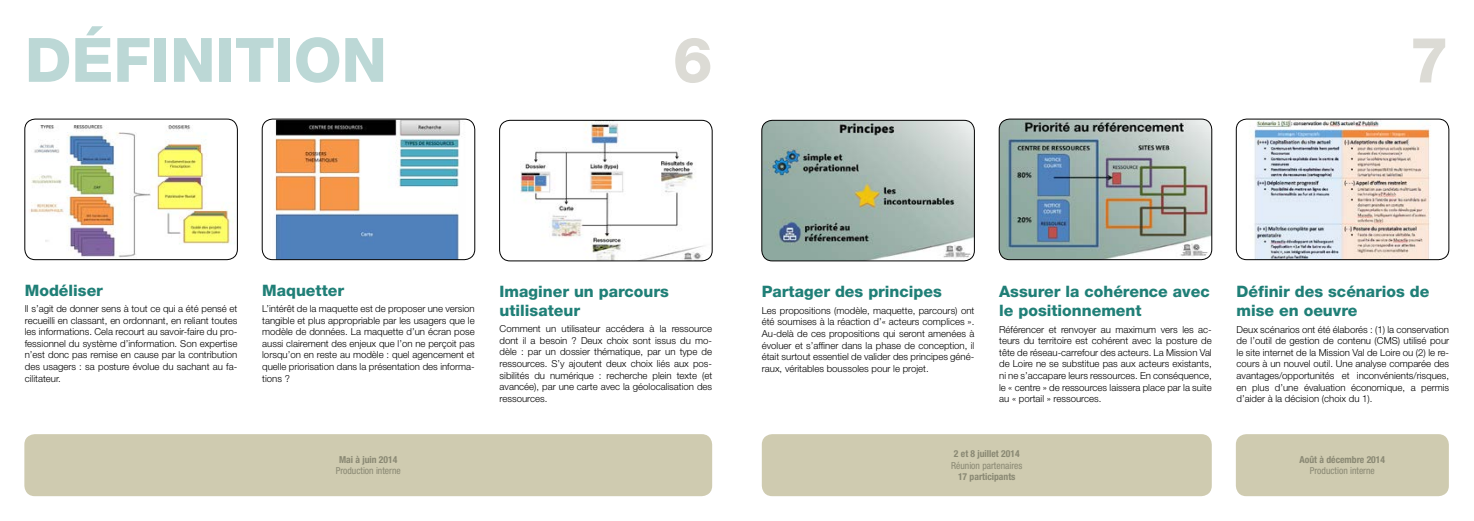
<style>
.page{position:relative;width:1474px;height:521px;background:#fff}
.page>*{position:absolute;margin:0;border:0;box-sizing:border-box;transform-origin:0 0}
.t1{font:800 63px "Helvetica Neue LT Std";color:#dcdbd5}
.t2{font:800 61.25px "Helvetica Neue LT Std";color:#bcd8d6}
.t3{font:800 15.75px/18.9px "Helvetica Neue LT Std";color:#207f77}
.t4{font:300 9.62px/11.5px "Helvetica Neue LT Std";color:#000;text-align:justify}
.t5{font:700 condensed 9.62px "Helvetica Neue LT Std";color:#898873}
.t6{font:condensed 9.62px "Helvetica Neue LT Std";color:#898873}
</style>
<div class="page">
<div style="left:761px;top:434px;width:450px;height:62px;background:#cfcbb0;border-radius:10px"></div>
<img style="left:1000px;top:119px;width:211px;height:141px">
<div style="left:998px;top:119px;width:214px;height:141px;border:1px solid #000;border-radius:10px"></div>
<img style="left:763px;top:120px;width:211px;height:141px">
<div style="left:761px;top:120px;width:213px;height:141px;border:1px solid #000;border-radius:10px"></div>
<img style="left:1237px;top:119px;width:211px;height:141px">
<div style="left:1235px;top:119px;width:214px;height:141px;border:1px solid #000;border-radius:10px"></div>
<img style="left:262px;top:119px;width:213px;height:141px">
<div style="left:262px;top:119px;width:213px;height:141px;border:1px solid #000;border-radius:10px"></div>
<img style="left:25px;top:119px;width:212px;height:141px">
<div style="left:24px;top:119px;width:214px;height:141px;border:1px solid #000;border-radius:10px"></div>
<img style="left:499px;top:120px;width:213px;height:141px">
<div style="left:499px;top:120px;width:213px;height:141px;border:1px solid #000;border-radius:10px"></div>
<div style="left:1235px;top:434px;width:213px;height:62px;background:#cfcbb0;border-radius:10px"></div>
<div style="left:24px;top:434px;width:688px;height:62px;background:#cfcbb0;border-radius:10px"></div>
<h2 class="t2" style="left:25px;top:24px;width:363px">DÉFINITION</h2>
<h1 class="t1" style="left:673px;top:23px;width:41px">6</h1>
<h1 class="t1" style="left:1409px;top:23px;width:41px">7</h1>
<h3 class="t3" style="left:25px;top:281px;width:80px">Modéliser</h3>
<p class="t4" style="left:25px;top:303px;width:214px">Il s’agit de donner sens à tout ce qui a été pensé et recueilli en classant, en ordonnant, en reliant toutes les informations. Cela recourt au savoir-faire du pro&shy;fessionnel du système d’information. Son expertise n’est donc pas remise en cause par la contribution des usagers : sa posture évolue du sachant au fa&shy;cilitateur.</p>
<h3 class="t3" style="left:262px;top:281px;width:83px">Maquetter</h3>
<p class="t4" style="left:262px;top:303px;width:214px">L’intérêt de la maquette est de proposer une version tangible et plus appropriable par les usagers que le modèle de données. La maquette d’un écran pose aussi clairement des enjeux que l’on ne perçoit pas lorsqu’on en reste au modèle : quel agencement et quelle priorisation dans la présentation des informa&shy;tions ?</p>
<p class="t5" style="left:339px;top:453px;width:60px">Mai à juin 2014</p>
<p class="t6" style="left:336px;top:465px;width:67px">Production interne</p>
<h3 class="t3" style="left:499px;top:282px;width:171px">Imaginer un parcours utilisateur</h3>
<p class="t4" style="left:499px;top:323px;width:214px">Comment un utilisateur accédera à la ressource dont il a besoin ? Deux choix sont issus du mo&shy;dèle : par un dossier thématique, par un type de ressources. S’y ajoutent deux choix liés aux pos&shy;sibilités du numérique : recherche plein texte (et avancée), par une carte avec la géolocalisation des ressources.</p>
<h3 class="t3" style="left:761px;top:282px;width:182px">Partager des principes</h3>
<p class="t4" style="left:761px;top:304px;width:214px">Les propositions (modèle, maquette, parcours) ont été soumises à la réaction d’« acteurs complices ».<br>Au-delà de ces propositions qui seront amenées à évoluer et s’affiner dans la phase de conception, il était surtout essentiel de valider des principes géné&shy;raux, véritables boussoles pour le projet.</p>
<h3 class="t3" style="left:999px;top:282px;width:212px">Assurer la cohérence avec le positionnement</h3>
<p class="t4" style="left:999px;top:323px;width:214px">Référencer et renvoyer au maximum vers les ac&shy;teurs du territoire est cohérent avec la posture de tête de réseau-carrefour des acteurs. La Mission Val de Loire ne se substitue pas aux acteurs existants, ni ne s’accapare leurs ressources. En conséquence, le « centre » de ressources laissera place par la suite au « portail » ressources.</p>
<p class="t5" style="left:954px;top:448px;width:67px">2 et 8 juillet 2014</p>
<p class="t6" style="left:951px;top:460px;width:73px">Réunion partenaires</p>
<p class="t5" style="left:958px;top:471px;width:59px">17 participants</p>
<h3 class="t3" style="left:1236px;top:282px;width:194px">Définir des scénarios de mise en oeuvre</h3>
<p class="t4" style="left:1236px;top:323px;width:214px">Deux scénarios ont été élaborés : (1) la conservation de l’outil de gestion de contenu (CMS) utilisé pour le site internet de la Mission Val de Loire ou (2) le re&shy;cours à un nouvel outil. Une analyse comparée des avantages/opportunités et inconvénients/risques, en plus d’une évaluation économique, a permis d’aider à la décision (choix du 1).</p>
<p class="t5" style="left:1299px;top:453px;width:87px">Août à décembre 2014</p>
<p class="t6" style="left:1309px;top:465px;width:67px">Production interne</p>
</div>
